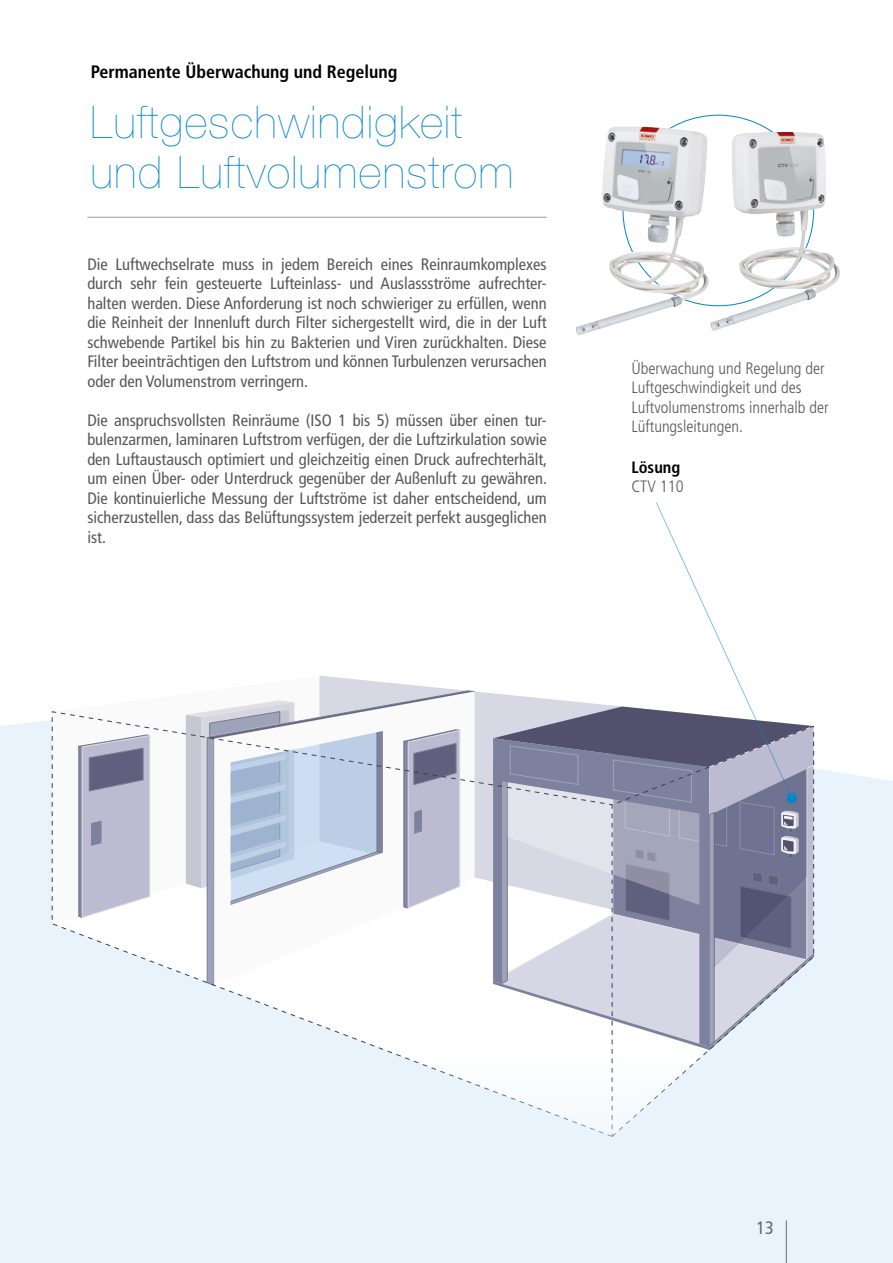
<style>
.page{position:relative;width:893px;height:1263px;background:#fff}
.page>*{position:absolute;margin:0;border:0;box-sizing:border-box;transform-origin:0 0}
.t1{font:200 45px/49.5px "Helvetica Neue LT Std";letter-spacing:.03em;color:#0086ca}
.t2{font:700 condensed 18px "Frutiger LT Std";color:#000}
.t3{font:condensed 18px "Frutiger LT Std";color:#706f6f}
.t4{font:condensed 16.5px/19.5px "Frutiger LT Std";color:#575756;text-align:justify}
.t5{font:300 condensed 16.5px/19.5px "Frutiger LT Std";color:#575756}
.t6{font:700 condensed 16.5px "Frutiger LT Std";color:#000}
</style>
<div class="page">
<div style="left:0;top:711px;width:893px;height:552px;background:#e8f3fc"></div>
<svg style="left:319px;top:676px;width:173px;height:35px"></svg>
<svg style="left:211px;top:691px;width:264px;height:20px"></svg>
<svg style="left:52px;top:711px;width:559px;height:426px"></svg>
<svg style="left:611px;top:1050px;width:203px;height:87px"></svg>
<hr style="left:87px;top:217px;width:460px;height:1px;background:#9d9d9c">
<img style="left:576px;top:127px;width:133px;height:208px">
<svg style="left:492px;top:502px;width:322px;height:548px"></svg>
<img style="left:710px;top:132px;width:130px;height:199px">
<p class="t2" style="left:91px;top:61px;width:308px">Permanente Überwachung und Regelung</p>
<h1 class="t1" style="left:90px;top:97px;width:425px">Luftgeschwindigkeit und Luftvolumenstrom</h1>
<p class="t4" style="left:87px;top:254px;width:461px">Die Luftwechselrate muss in jedem Bereich eines Reinraumkomplexes durch sehr fein gesteuerte Lufteinlass- und Auslassströme aufrechter&shy;halten werden. Diese Anforderung ist noch schwieriger zu erfüllen, wenn die Reinheit der Innenluft durch Filter sichergestellt wird, die in der Luft schwebende Partikel bis hin zu Bakterien und Viren zurückhalten. Diese Filter beeinträchtigen den Luftstrom und können Turbulenzen verursachen oder den Volumenstrom verringern.</p>
<p class="t4" style="left:87px;top:410px;width:461px;text-align:left">Die anspruchsvollsten Reinräume (ISO 1 bis 5) müssen über einen tur&shy;bulenzarmen, laminaren Luftstrom verfügen, der die Luftzirkulation sowie den Luftaustausch optimiert und gleichzeitig einen Druck aufrechterhält, um einen Über- oder Unterdruck gegenüber der Außenluft zu gewähren.<br>Die kontinuierliche Messung der Luftströme ist daher entscheidend, um sicherzustellen, dass das Belüftungssystem jederzeit perfekt ausgeglichen ist.</p>
<p class="t5" style="left:631px;top:359px;width:199px">Überwachung und Regelung der<br>Luftgeschwindigkeit und des<br>Luftvolumenstroms innerhalb der<br>Lüftungsleitungen.</p>
<p class="t6" style="left:631px;top:457px;width:50px">Lösung</p>
<p class="t5" style="left:631px;top:477px;width:54px">CTV 110</p>
<p class="t3" style="left:757px;top:1217px;width:19px">13</p>
</div>
